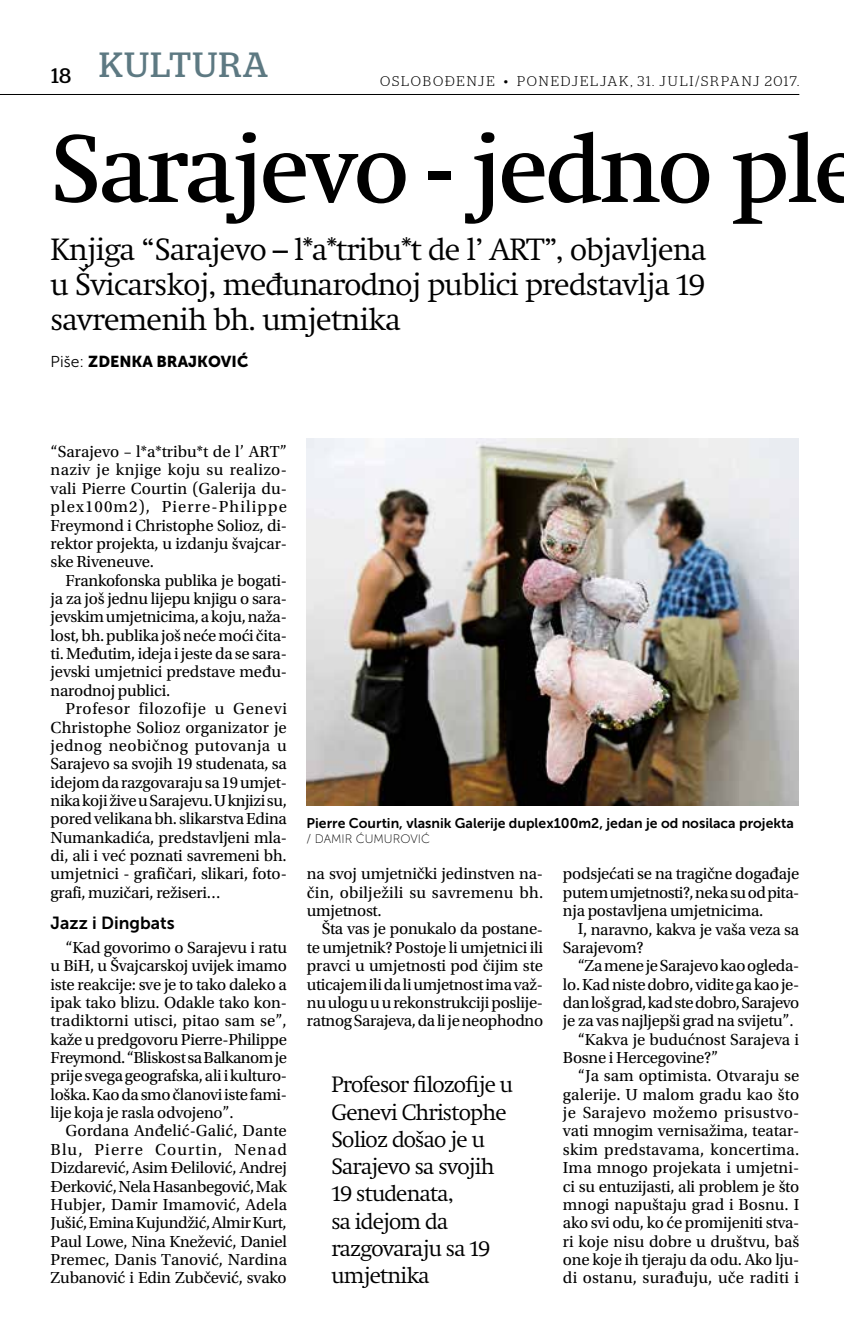
<style>
.page{position:relative;width:844px;height:1340px;background:#fff}
.page>*{position:absolute;margin:0;border:0;box-sizing:border-box;transform-origin:0 0}
.t1{font:98px "Swift Neue LT Pro";letter-spacing:-.025em;color:#000}
.t2{font:35px "Da St";letter-spacing:.035em;color:#5d7982}
.t3{font:300 31.5px/35px "Swift Neue LT Pro";letter-spacing:-.025em;color:#000;text-align:justify}
.t4{font:300 22.75px/27.3px "Swift Neue LT Pro";letter-spacing:-.035em;color:#000}
.t5{font:17.5px "Museo Sans 700";color:#000}
.t6{font:16.8px/18.4px "Os Utop";letter-spacing:-.015em;color:#000;text-align:justify}
.t7{font:16.8px "Os Utop";letter-spacing:.005em;color:#000}
.t8{font:16.8px "Os Utop";letter-spacing:.01em;color:#000}
.t9{font:16.8px "Os Utop";letter-spacing:.015em;color:#000}
.t10{font:16.8px "Os Utop";letter-spacing:.02em;color:#000}
.t11{font:15.75px "Museo Sans 900";color:#000}
.t12{font:14px "Museo Sans 700";color:#000}
.t13{font:300 14px "Da St";letter-spacing:.1em;color:#000}
.t14{font:300 14px "Da St";letter-spacing:.125em;color:#000}
.t15{font:12.25px "Museo Sans 100";color:#000}
.s1{font-family:"Museo Sans 300"}
</style>
<div class="page">
<img style="left:307px;top:439px;width:491px;height:367px">
<hr style="left:0;top:94px;width:799px;height:1px;background:#000">
<h2 class="t2" style="left:52px;top:44px;width:218px"><sub>18</sub> KULTURA</h2>
<p class="t14" style="left:380px;top:73px;width:159px">OSLOBOĐENJE • PONE</p>
<p class="t14" style="left:560px;top:73px;width:19px">DJELJ</p>
<p class="t13" style="left:607px;top:73px;width:193px">AK, 31. JULI/SRPANJ 2017.</p>
<h1 class="t1" style="left:51px;top:111px;width:814px">Sarajevo - jedno ple</h1>
<h3 class="t3" style="left:51px;top:232px;width:657px">Knjiga “Sarajevo – l*a*tribu*t de l’ ART”, objavljena u Švicarskoj, međunarodnoj publici predstavlja 19 savremenih bh. umjetnika</h3>
<p class="t11" style="left:51px;top:353px;width:199px"><span class="s1">Piše:</span> ZDEN KA BRAJKOVIĆ</p>
<p class="t6" style="left:51px;top:442px;width:238px">“Sarajevo – l*a*tribu*t de l’ ART” naziv je knjige koju su realizo&shy;vali Pierre Courtin (Galerija du&shy;plex100m2), Pierre-Philippe Freymond i Christophe Solioz, di&shy;rektor projekta, u izdanju švajcar&shy;ske Riveneuve.</p>
<p class="t6" style="left:51px;top:571px;width:238px;text-indent:15px">Frankofonska publika je bogati&shy;ja za još jednu lijepu knjigu o sara&shy;jevskim umjetnicima, a koju, naža&shy;lost, bh. publika još neće moći čita&shy;ti. Međutim, ideja i jeste da se sara&shy;jevski umjetnici predstave među&shy;narodnoj publici.</p>
<p class="t6" style="left:51px;top:699px;width:238px;text-indent:15px">Profesor filozofije u Genevi Christophe Solioz organizator je jednog neobičnog putovanja u Sarajevo sa svojih 19 studenata, sa idejom da razgovaraju sa 19 umjet&shy;nika koji žive u Sarajevu. U knjizi su, pored velikana bh. slikarstva Edina Numankadića, predstavljeni mla&shy;di, ali i već poznati savremeni bh. umjetnici - grafičari, slikari, foto&shy;grafi, muzičari, režiseri…</p>
<p class="t5" style="left:51px;top:913px;width:125px">Jazz i Dingbats</p>
<p class="t6" style="left:51px;top:938px;width:238px;text-indent:15px">“Kad govorimo o Sarajevu i ratu u BiH, u Švajcarskoj uvijek imamo iste reakcije: sve je to tako daleko a ipak tako blizu. Odakle tako kon&shy;tradiktorni utisci, pitao sam se”, kaže u predgovoru Pierre-Philippe Freymond. “Bliskost sa Balkanom je prije svega geografska, ali i kulturo&shy;loška. Kao da smo članovi iste fami&shy;lije koja je rasla odvojeno”.</p>
<p class="t6" style="left:51px;top:1122px;width:238px;text-indent:15px">Gordana Anđelić-Galić, Dante Blu, Pierre Courtin, Nenad Dizdarević, Asim Đelilović, Andrej Đerković, Nela Hasanbegović, Mak Hubjer, Damir Imamović, Adela Jušić, Emina Kujundžić, Almir Kurt, Paul Lowe, Nina Knežević, Daniel Premec, Danis Tanović, Nardina Zubanović i Edin Zubčević, svako</p>
<p class="t12" style="left:306px;top:815px;width:488px">Pierre Courtin, vlasnik Galerije duplex100m2, jedan je od nosilaca projekta</p>
<p class="t15" style="left:306px;top:832px;width:123px">/ DAMIR ĆUMUROVIĆ</p>
<p class="t6" style="left:307px;top:865px;width:238px">na svoj umjetnički jedinstven na&shy;čin, obilježili su savremenu bh. umjetnost.</p>
<p class="t6" style="left:307px;top:920px;width:238px;text-indent:15px">Šta vas je ponukalo da postane&shy;te umjetnik? Postoje li umjetnici ili pravci u umjetnosti pod čijim ste uticajem ili da li umjetnost ima važ&shy;nu ulogu u u rekonstrukciji poslije&shy;ratnog Sarajeva, da li je neophodno</p>
<h3 class="t4" style="left:331px;top:1070px;width:183px">Profesor filozofije u<br>Genevi Christophe<br>Solioz došao je u<br>Sarajevo sa svojih<br>19 studenata,<br>sa idejom da razgovaraju sa 19 umjetnika</h3>
<p class="t6" style="left:563px;top:865px;width:238px">podsjećati se na tragične događaje putem umjetnosti?, neka su od pita&shy;nja postavljena umjetnicima.</p>
<p class="t6" style="left:563px;top:920px;width:238px;text-indent:15px">I, naravno, kakva je vaša veza sa<br>Sarajevom?</p>
<p class="t6" style="left:577px;top:956px;width:223px">“Za mene je Sarajevo kao ogleda-</p>
<p class="t6" style="left:563px;top:975px;width:238px">lo. Kad niste dobro, vidite ga kao je-</p>
<p class="t6" style="left:563px;top:993px;width:238px">dan loš grad, kad ste dobro, Sarajevo</p>
<p class="t6" style="left:563px;top:1011px;width:232px">je za vas najljepši grad na svijetu”.</p>
<p class="t6" style="left:577px;top:1030px;width:223px">“Kakva je budućnost Sarajeva i</p>
<p class="t6" style="left:563px;top:1048px;width:157px">Bosne i Hercegovine?”</p>
<p class="t7" style="left:577px;top:1066px;width:223px">“Ja sam optimista. Otvaraju se</p>
<p class="t7" style="left:563px;top:1085px;width:238px">galerije. U malom gradu kao što</p>
<p class="t10" style="left:563px;top:1103px;width:238px">je Sarajevo možemo prisustvo-</p>
<p class="t6" style="left:563px;top:1122px;width:238px">vati mnogim vernisažima, teatar-</p>
<p class="t9" style="left:563px;top:1140px;width:238px">skim predstavama, koncertima.</p>
<p class="t7" style="left:563px;top:1158px;width:238px">Ima mnogo projekata i umjetni-</p>
<p class="t6" style="left:563px;top:1177px;width:238px">ci su entuzijasti, ali problem je što</p>
<p class="t7" style="left:563px;top:1195px;width:238px">mnogi napuštaju grad i Bosnu. I</p>
<p class="t6" style="left:563px;top:1213px;width:238px">ako svi odu, ko će promijeniti stva-</p>
<p class="t6" style="left:563px;top:1232px;width:238px">ri koje nisu dobre u društvu, baš</p>
<p class="t6" style="left:563px;top:1250px;width:238px">one koje ih tjeraju da odu. Ako lju-</p>
<p class="t8" style="left:563px;top:1268px;width:238px">di ostanu, surađuju, uče raditi i</p>
</div>
